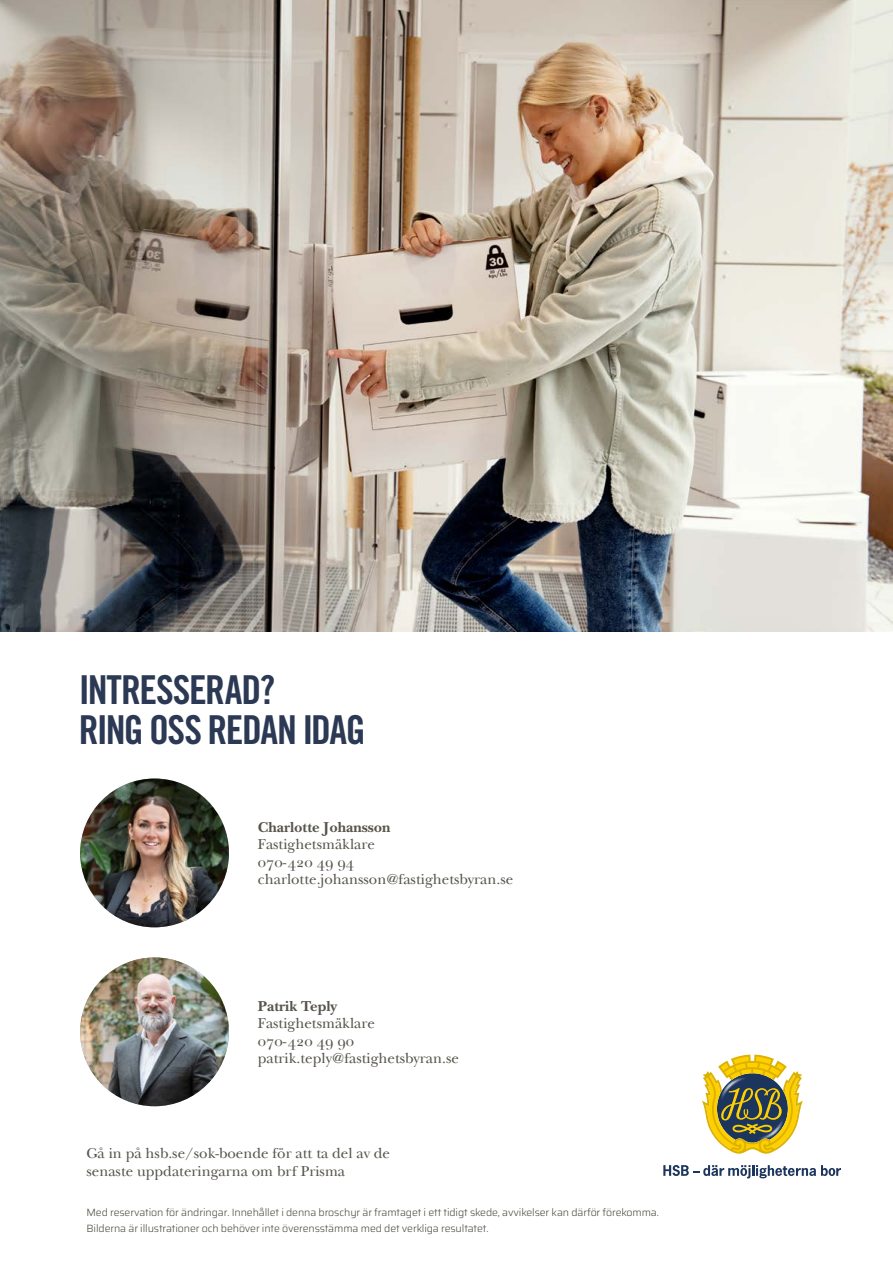
<style>
.page{position:relative;width:893px;height:1263px;background:#fff}
.page>*{position:absolute;margin:0;border:0;box-sizing:border-box;transform-origin:0 0}
.t1{font:39.9px/39.9px "Trade Gothic LT Pro Bd Cn 20";letter-spacing:-.04em;color:#2c3954}
.t2{font:15px/17.2px "New Baskerville";color:#57544b}
.t3{font:700 15px "New Baskerville Std";color:#57544b}
.t4{font:15px "New Baskerville SC";color:#57544b}
.t5{font:300 10.5px/16.8px "Saira";letter-spacing:-.01em;color:#4e4a40}
</style>
<div class="page">
<svg style="left:702px;top:1054px;width:101px;height:100px"></svg>
<svg style="left:663px;top:1165px;width:178px;height:13px"></svg>
<img style="left:717px;top:1073px;width:71px;height:73px">
<img style="left:0;top:0;width:893px;height:631px">
<img style="left:80px;top:778px;width:149px;height:149px;border-radius:74px">
<img style="left:80px;top:957px;width:149px;height:149px;border-radius:74px">
<h1 class="t1" style="left:79px;top:670px;width:288px">INTRESSERAD?<br>RING OSS REDAN IDAG</h1>
<h2 class="t3" style="left:258px;top:818px;width:134px">Charlotte Johansson</h2>
<h2 class="t2" style="left:258px;top:836px;width:118px">Fastighetsmäklare</h2>
<h2 class="t4" style="left:258px;top:853px;width:98px">070-420 49 94</h2>
<h2 class="t2" style="left:258px;top:870px;width:257px">charlotte.johansson@fastighetsbyran.se</h2>
<h2 class="t3" style="left:258px;top:997px;width:81px">Patrik Teply</h2>
<h2 class="t2" style="left:258px;top:1015px;width:118px">Fastighetsmäklare</h2>
<h2 class="t4" style="left:258px;top:1032px;width:98px">070-420 49 90</h2>
<h2 class="t2" style="left:258px;top:1049px;width:202px">patrik.teply@fastighetsbyran.se</h2>
<h2 class="t2" style="left:87px;top:1145px;width:305px">Gå in på hsb.se/sok-boende för att ta del av de senaste uppdateringarna om brf Prisma</h2>
<p class="t5" style="left:87px;top:1203px;width:574px">Med reservation för ändringar. Innehållet i denna broschyr är framtaget i ett tidigt skede, avvikelser kan därför förekomma.<br>Bilderna är illustrationer och behöver inte överensstämma med det verkliga resultatet.</p>
</div>
